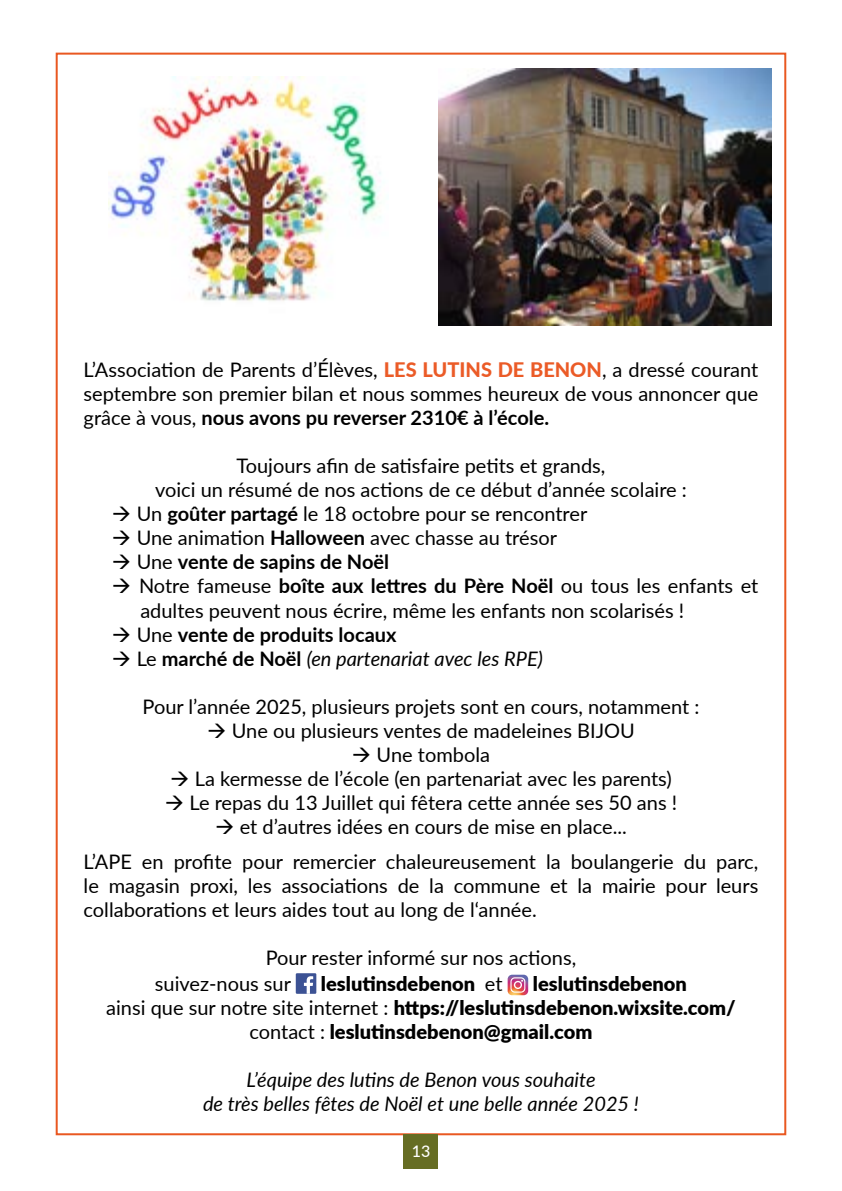
<style>
.page{position:relative;width:842px;height:1191px;background:#fff}
.page>*{position:absolute;margin:0;border:0;box-sizing:border-box;transform-origin:0 0}
.t1{font:20px/24px "Lato";color:#000}
.t2{font:900 20px "Lato";color:#000}
.t3{font:italic 20px/24px "Lato";color:#000;text-align:center}
.t4{font:700 20px "Lato";color:#000}
.t5{font:500 16px "Lato";color:#fff}
.s1{font-weight:800;color:#eb5b27}
.s2{font-weight:700}
.s3{font-weight:400}
.s4{font-style:normal}
.s5{font-weight:700;font-style:normal}
</style>
<div class="page">
<div style="left:296px;top:973px;width:20px;height:20px;background:#3c5294"></div>
<svg style="left:304px;top:976px;width:9px;height:17px"></svg>
<svg style="left:508px;top:974px;width:20px;height:21px"></svg>
<img style="left:438px;top:68px;width:334px;height:257px">
<img style="left:109px;top:77px;width:272px;height:225px">
<div style="left:404px;top:1134px;width:34px;height:34px;background:#666d23"></div>
<p class="t1" style="left:84px;top:357px;width:676px;text-align:justify">L’Association de Parents d’Élèves, <span class="s1">LES LUTINS DE BENON</span>, a dressé courant septembre son premier bilan et nous sommes heureux de vous annoncer que grâce à vous, <span class="s2">nous avons pu reverser 2310€ à l’école.</span></p>
<p class="t1" style="left:155px;top:453px;width:533px;text-align:center">Toujours afin de satisfaire petits et grands,<br>voici un résumé de nos actions de ce début d’année scolaire :</p>
<p class="t1" style="left:112px;top:501px;width:477px">→ Un <span class="s2">goûter partagé</span> le 18 octobre pour se rencontrer</p>
<p class="t1" style="left:112px;top:525px;width:446px">→ Une animation <span class="s2">Halloween</span> avec chasse au trésor</p>
<p class="t4" style="left:112px;top:547px;width:279px">→ <span class="s3">Une</span> vente de sapins de Noël</p>
<p class="t1" style="left:140px;top:573px;width:619px;text-indent:-28px">→ Notre fameuse <span class="s2">boîte aux lettres du Père Noël</span> ou tous les enfants et adultes peuvent nous écrire, même les enfants non scolarisés !</p>
<p class="t4" style="left:112px;top:619px;width:286px">→ <span class="s3">Une</span> vente de produits locaux</p>
<p class="t3" style="left:112px;top:645px;width:432px">→ <span class="s4">Le</span> <span class="s5">marché de Noël</span> (en partenariat avec les RPE)</p>
<p class="t1" style="left:143px;top:693px;width:558px">Pour l’année 2025, plusieurs projets sont en cours, notamment :</p>
<p class="t1" style="left:207px;top:717px;width:429px">→ Une ou plusieurs ventes de madeleines BIJOU</p>
<p class="t1" style="left:352px;top:741px;width:140px">→ Une tombola</p>
<p class="t1" style="left:170px;top:765px;width:503px">→ La kermesse de l’école (en partenariat avec les parents)</p>
<p class="t1" style="left:165px;top:789px;width:514px">→ Le repas du 13 Juillet qui fêtera cette année ses 50 ans !</p>
<p class="t1" style="left:84px;top:807px;width:676px;line-height:35.4px;text-align:center">→ et d’autres idées en cours de mise en place...<br>L’APE en profite pour remercier chaleureusement la boulangerie du parc,</p>
<p class="t1" style="left:84px;top:873px;width:676px">le magasin proxi, les associations de la commune et la mairie pour leurs collaborations et leurs aides tout au long de l‘année.</p>
<p class="t1" style="left:155px;top:944px;width:423px;line-height:26px;text-indent:111px">Pour rester informé sur nos actions, suivez-nous sur</p>
<p class="t2" style="left:321px;top:968px;width:183px">leslutinsdebenon <span class="s3">et</span></p>
<p class="t2" style="left:533px;top:968px;width:156px">leslutinsdebenon</p>
<p class="t2" style="left:106px;top:992px;width:631px"><span class="s3">ainsi que sur notre site internet :</span> https://leslutinsdebenon.wixsite.com/</p>
<p class="t2" style="left:249px;top:1016px;width:345px"><span class="s3">contact :</span> leslutinsdebenon@gmail.com</p>
<p class="t3" style="left:203px;top:1067px;width:437px">L’équipe des lutins de Benon vous souhaite<br>de très belles fêtes de Noël et une belle année 2025 !</p>
<p class="t5" style="left:412px;top:1140px;width:20px">13</p>
</div>
